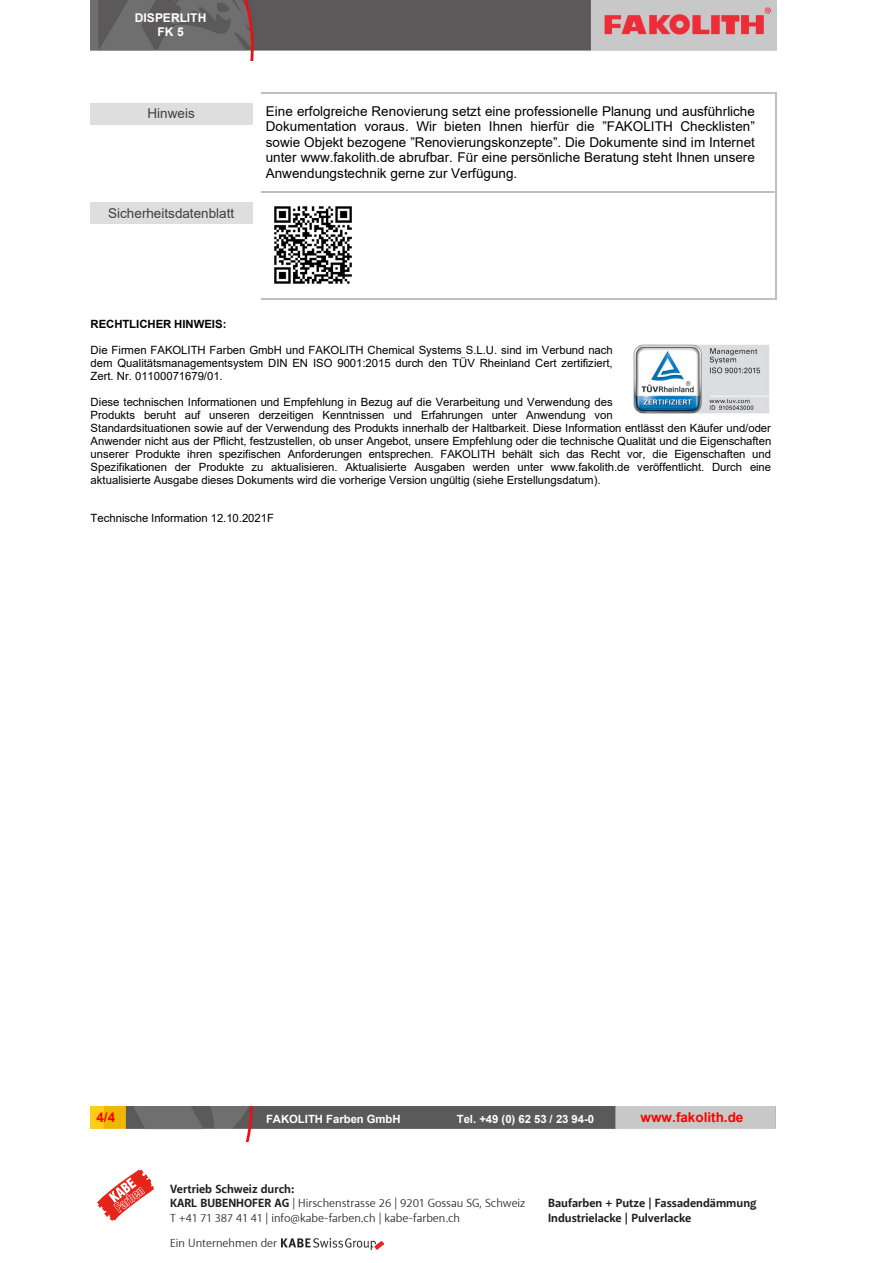
<style>
.page{position:relative;width:893px;height:1263px;background:#fff}
.page>*{position:absolute;margin:0;border:0;box-sizing:border-box;transform-origin:0 0}
.t1{font:13.5px/15.6px "Arial";letter-spacing:.005em;color:#000;text-align:justify}
.t2{font:13.5px "Arial";letter-spacing:.005em;color:#404040}
.t3{font:700 13.5px "Arial";color:#f00}
.t4{font:12px "Akagi Pro";color:#231f20}
.t5{font:700 12px "Akagi Pro";color:#231f20}
.t6{font:700 12px/13.8px "Arial";letter-spacing:-.005em;color:#fff;text-align:center}
.t7{font:11.4px/12.9px "Arial";color:#000;text-align:justify}
.t8{font:700 11.4px "Arial";letter-spacing:-.005em;color:#fff}
.t9{font:700 11.4px "Arial";letter-spacing:-.01em;color:#000}
.s1{font-weight:700}
</style>
<div class="page">
<img style="left:91px;top:0;width:685px;height:60px">
<img style="left:91px;top:1106px;width:684px;height:36px">
<div style="left:90px;top:103px;width:162px;height:21px;background:#dedede"></div>
<hr style="left:261px;top:92px;width:514px;height:1px;background:#c0c0c0">
<svg style="left:775px;top:92px;width:2px;height:11px"></svg>
<hr style="left:775px;top:103px;width:2px;height:88px;background:#c0c0c0">
<div style="left:90px;top:202px;width:162px;height:22px;background:#dedede"></div>
<hr style="left:261px;top:191px;width:514px;height:1px;background:#c0c0c0">
<svg style="left:775px;top:191px;width:2px;height:11px"></svg>
<hr style="left:261px;top:298px;width:514px;height:1px;background:#c0c0c0">
<hr style="left:775px;top:202px;width:2px;height:96px;background:#c0c0c0">
<img style="left:274px;top:206px;width:78px;height:78px">
<img style="left:634px;top:345px;width:136px;height:68px">
<svg style="left:97px;top:1169px;width:57px;height:52px"></svg>
<img style="left:281px;top:1238px;width:103px;height:12px">
<p class="t6" style="left:135px;top:11px;width:73px">DISPERLITH<br>FK 5</p>
<p class="t2" style="left:147px;top:104px;width:49px">Hinweis</p>
<p class="t1" style="left:266px;top:103px;width:491px">Eine erfolgreiche Renovierung setzt eine professionelle Planung und ausführliche Dokumentation voraus. Wir bieten Ihnen hierfür die ”FAKOLITH Checklisten” sowie Objekt bezogene ”Renovierungskonzepte”. Die Dokumente sind im Internet unter www.fakolith.de abrufbar. Für eine persönliche Beratung steht Ihnen unsere Anwendungstechnik gerne zur Verfügung.</p>
<p class="t2" style="left:108px;top:204px;width:128px">Sicherheitsdatenblatt</p>
<p class="t9" style="left:91px;top:316px;width:137px">RECHTLICHER HINWEIS:</p>
<p class="t7" style="left:91px;top:344px;width:524px">Die Firmen FAKOLITH Farben GmbH und FAKOLITH Chemical Systems S.L.U. sind im Verbund nach dem Qualitätsmanagementsystem DIN EN ISO 9001:2015 durch den TÜV Rheinland Cert zertifiziert, Zert. Nr. 01100071679/01.</p>
<p class="t7" style="left:91px;top:395px;width:682px;text-align:left">Diese technischen Informationen und Empfehlung in Bezug auf die Verarbeitung und Verwendung des<br>Produkts beruht auf unseren derzeitigen Kenntnissen und Erfahrungen unter Anwendung von<br>Standardsituationen sowie auf der Verwendung des Produkts innerhalb der Haltbarkeit. Diese Information entlässt den Käufer und/oder Anwender nicht aus der Pflicht, festzustellen, ob unser Angebot, unsere Empfehlung oder die technische Qualität und die Eigenschaften unserer Produkte ihren spezifischen Anforderungen entsprechen. FAKOLITH behält sich das Recht vor, die Eigenschaften und Spezifikationen der Produkte zu aktualisieren. Aktualisierte Ausgaben werden unter www.fakolith.de veröffentlicht. Durch eine aktualisierte Ausgabe dieses Dokuments wird die vorherige Version ungültig (siehe Erstellungsdatum).</p>
<p class="t7" style="left:91px;top:512px;width:185px">Technische Information 12.10.2021F</p>
<p class="t3" style="left:96px;top:1108px;width:20px">4/4</p>
<p class="t8" style="left:266px;top:1111px;width:136px">FAKOLITH Farben GmbH</p>
<p class="t8" style="left:457px;top:1111px;width:139px">Tel. +49 (0) 62 53 / 23 94-0</p>
<p class="t3" style="left:640px;top:1108px;width:104px">www.fakolith.de</p>
<p class="t5" style="left:170px;top:1181px;width:126px">Vertrieb Schweiz durch:</p>
<p class="t4" style="left:170px;top:1196px;width:357px"><span class="s1">KARL BUBENHOFER AG</span> | Hirschenstrasse 26 | 9201 Gossau SG, Schweiz</p>
<p class="t5" style="left:548px;top:1196px;width:210px">Baufarben + Putze | Fassadendämmung</p>
<p class="t4" style="left:170px;top:1210px;width:292px">T +41 71 387 41 41 | info@kabe-farben.ch | kabe-farben.ch</p>
<p class="t5" style="left:548px;top:1210px;width:145px">Industrielacke | Pulverlacke</p>
<p class="t4" style="left:170px;top:1235px;width:109px">Ein Unternehmen der</p>
</div>
